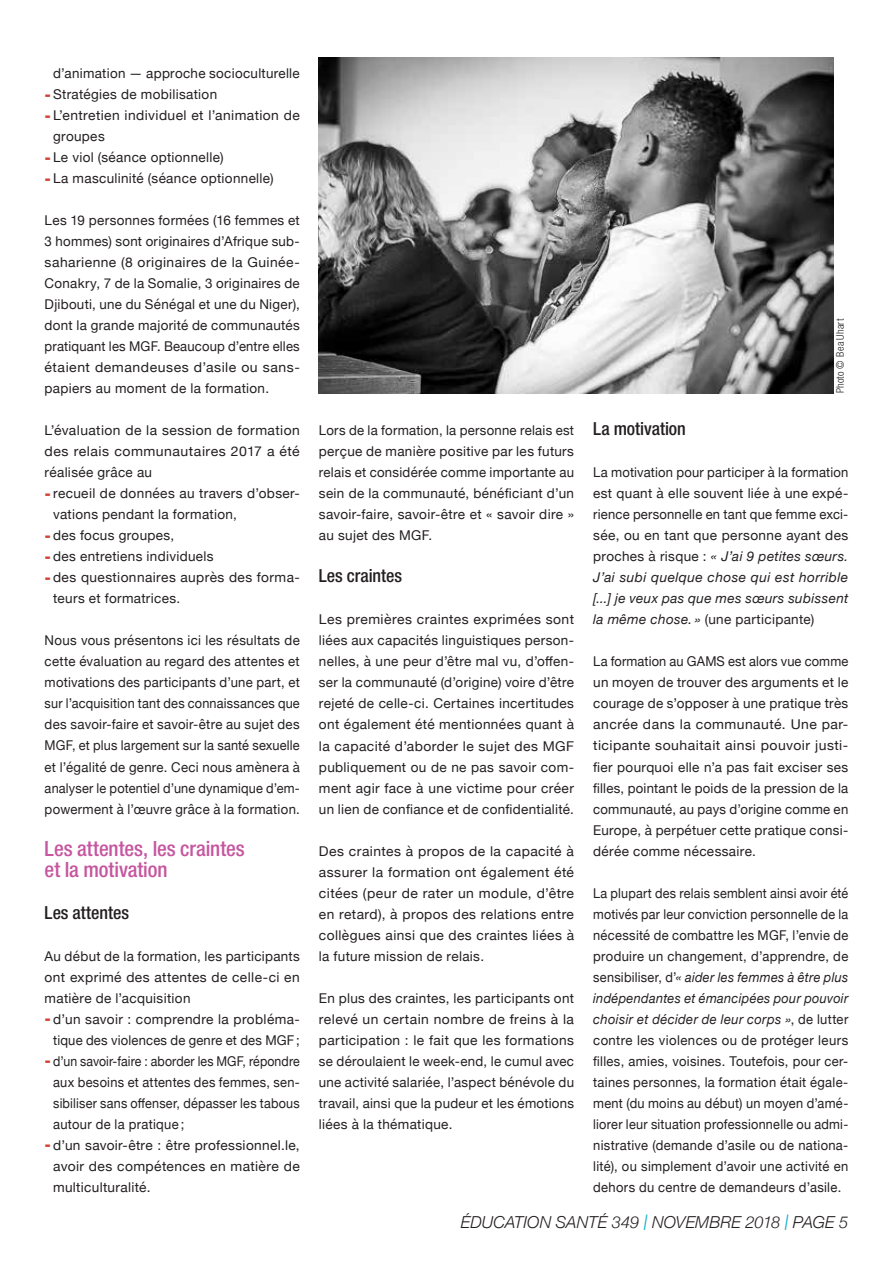
<style>
.page{position:relative;width:893px;height:1263px;background:#fff}
.page>*{position:absolute;margin:0;border:0;box-sizing:border-box;transform-origin:0 0}
.t1{font:33px "The Sans";color:#d23f34;scale:.6 1}
.t2{font:500 condensed 21px/21px "Helvetica Neue";letter-spacing:-.005em;color:#c656a0}
.t3{font:500 condensed 18px "Helvetica Neue";color:#231f20}
.t4{font:italic 300 16.5px "Helvetica Neue";letter-spacing:.005em;color:#231f20}
.t5{font:13.5px/21px "Helvetica Neue";letter-spacing:.025em;color:#231f20;text-align:justify}
.t6{font:13.5px/21px "Helvetica Neue";letter-spacing:.025em;color:#231f20;text-align:justify;scale:.93 1}
.t7{font:13.5px/21px "Helvetica Neue";letter-spacing:.025em;color:#231f20;text-align:justify;scale:.95 1}
.t8{font:13.5px/21px "Helvetica Neue";letter-spacing:.025em;color:#231f20;text-align:justify;scale:.96 1}
.t9{font:13.5px/21px "Helvetica Neue";letter-spacing:.025em;color:#231f20;text-align:justify;scale:.91 1}
.t10{font:300 condensed 10.5px "Helvetica Neue";letter-spacing:.015em;color:#231f20}
.s1{font-style:italic}
.s2{font-size:21.45px;color:#0caecf}
</style>
<div class="page">
<img style="left:319px;top:57px;width:514px;height:336px">
<p class="t5" style="left:53px;top:64px;width:248px">d’animation — approche socioculturelle</p>
<h1 class="t1" style="left:45px;top:65px;width:12px">-</h1>
<p class="t5" style="left:53px;top:85px;width:166px">Stratégies de mobilisation</p>
<h1 class="t1" style="left:45px;top:86px;width:12px">-</h1>
<p class="t5" style="left:53px;top:106px;width:248px">L’entretien individuel et l’animation de groupes</p>
<h1 class="t1" style="left:45px;top:128px;width:12px">-</h1>
<p class="t5" style="left:53px;top:148px;width:172px">Le viol (séance optionnelle)</p>
<h1 class="t1" style="left:45px;top:149px;width:12px">-</h1>
<p class="t5" style="left:53px;top:169px;width:222px">La masculinité (séance optionnelle)</p>
<p class="t5" style="left:45px;top:211px;width:257px">Les 19 personnes formées (16 femmes et 3 hommes) sont originaires d’Afrique sub&shy;saharienne (8 originaires de la Guinée-Conakry, 7 de la Somalie, 3 originaires de Djibouti, une du Sénégal et une du Niger), dont la grande majorité de communautés pratiquant les MGF. Beaucoup d’entre elles étaient demandeuses d’asile ou sans&shy;papiers au moment de la formation.</p>
<p class="t5" style="left:45px;top:421px;width:257px">L’évaluation de la session de formation des relais communautaires 2017 a été réalisée grâce au</p>
<h1 class="t1" style="left:45px;top:464px;width:12px">-</h1>
<p class="t5" style="left:53px;top:484px;width:248px">recueil de données au travers d’obser&shy;vations pendant la formation,</p>
<h1 class="t1" style="left:45px;top:506px;width:12px">-</h1>
<p class="t5" style="left:53px;top:526px;width:123px">des focus groupes,</p>
<h1 class="t1" style="left:45px;top:527px;width:12px">-</h1>
<p class="t5" style="left:53px;top:547px;width:162px">des entretiens individuels</p>
<h1 class="t1" style="left:45px;top:548px;width:12px">-</h1>
<p class="t5" style="left:53px;top:568px;width:248px">des questionnaires auprès des forma&shy;teurs et formatrices.</p>
<p class="t5" style="left:45px;top:631px;width:257px">Nous vous présentons ici les résultats de cette évaluation au regard des attentes et motivations des participants d’une part, et sur l’acquisition tant des connaissances que des savoir-faire et savoir-être au sujet des MGF, et plus largement sur la santé sexuelle et l’égalité de genre. Ceci nous amènera à analyser le potentiel d’une dynamique d’em&shy;powerment à l’œuvre grâce à la formation.</p>
<h2 class="t2" style="left:45px;top:837px;width:202px">Les attentes, les craintes et la motivation</h2>
<h3 class="t3" style="left:45px;top:901px;width:86px">Les attentes</h3>
<p class="t5" style="left:45px;top:946px;width:257px">Au début de la formation, les participants ont exprimé des attentes de celle-ci en matière de l’acquisition</p>
<h1 class="t1" style="left:45px;top:989px;width:12px">-</h1>
<p class="t5" style="left:53px;top:1009px;width:248px">d’un savoir : comprendre la probléma&shy;tique des violences de genre et des MGF;</p>
<h1 class="t1" style="left:45px;top:1031px;width:12px">-</h1>
<p class="t9" style="left:53px;top:1051px;width:273px">d’un savoir-faire : aborder les MGF, répondre aux besoins et attentes des femmes, sen&shy;sibiliser sans offenser, dépasser les tabous autour de la pratique ;</p>
<h1 class="t1" style="left:45px;top:1115px;width:12px">-</h1>
<p class="t5" style="left:53px;top:1135px;width:248px">d’un savoir-être : être professionnel.le, avoir des compétences en matière de multiculturalité.</p>
<p class="t5" style="left:319px;top:421px;width:257px">Lors de la formation, la personne relais est perçue de manière positive par les futurs relais et considérée comme importante au sein de la communauté, bénéficiant d’un savoir-faire, savoir-être et « savoir dire » au sujet des MGF.</p>
<h3 class="t3" style="left:319px;top:565px;width:85px">Les craintes</h3>
<p class="t5" style="left:319px;top:610px;width:257px">Les premières craintes exprimées sont liées aux capacités linguistiques person&shy;nelles, à une peur d’être mal vu, d’offen&shy;ser la communauté (d’origine) voire d’être rejeté de celle-ci. Certaines incertitudes ont également été mentionnées quant à la capacité d’aborder le sujet des MGF publiquement ou de ne pas savoir com&shy;ment agir face à une victime pour créer un lien de confiance et de confidentialité.</p>
<p class="t5" style="left:319px;top:841px;width:257px">Des craintes à propos de la capacité à assurer la formation ont également été citées (peur de rater un module, d’être en retard), à propos des relations entre collègues ainsi que des craintes liées à la future mission de relais.</p>
<p class="t5" style="left:319px;top:988px;width:257px">En plus des craintes, les participants ont relevé un certain nombre de freins à la participation : le fait que les formations se déroulaient le week-end, le cumul avec une activité salariée, l’aspect bénévole du travail, ainsi que la pudeur et les émotions liées à la thématique.</p>
<p class="t10" style="left:834px;top:393px;width:76px;rotate:-90deg">Photo © Bea Uhart</p>
<h3 class="t3" style="left:593px;top:418px;width:94px">La motivation</h3>
<p class="t8" style="left:593px;top:463px;width:267px">La motivation pour participer à la formation est quant à elle souvent liée à une expé&shy;rience personnelle en tant que femme exci&shy;sée, ou en tant que personne ayant des proches à risque : <span class="s1">« J’ai 9 petites sœurs.<br>J’ai subi quelque chose qui est horrible [...] je veux pas que mes sœurs subissent la même chose. »</span> (une participante)</p>
<p class="t7" style="left:593px;top:652px;width:270px">La formation au GAMS est alors vue comme un moyen de trouver des arguments et le courage de s’opposer à une pratique très ancrée dans la communauté. Une par&shy;ticipante souhaitait ainsi pouvoir justi&shy;fier pourquoi elle n’a pas fait exciser ses filles, pointant le poids de la pression de la communauté, au pays d’origine comme en Europe, à perpétuer cette pratique consi&shy;dérée comme nécessaire.</p>
<p class="t6" style="left:593px;top:883px;width:276px">La plupart des relais semblent ainsi avoir été motivés par leur conviction personnelle de la nécessité de combattre les MGF, l’envie de produire un changement, d’apprendre, de sensibiliser, d’<span class="s1">« aider les femmes à être plus indépendantes et émancipées pour pouvoir choisir et décider de leur corps »</span>, de lutter contre les violences ou de protéger leurs filles, amies, voisines. Toutefois, pour cer&shy;taines personnes, la formation était égale&shy;ment (du moins au début) un moyen d’amé&shy;liorer leur situation professionnelle ou admi&shy;nistrative (demande d’asile ou de nationa&shy;lité), ou simplement d’avoir une activité en dehors du centre de demandeurs d’asile.</p>
<p class="t4" style="left:461px;top:1209px;width:389px">ÉDUCATION SANTÉ 349 <span class="s2">I</span> NOVEMBRE 2018 <span class="s2">I</span> PAGE 5</p>
</div>
